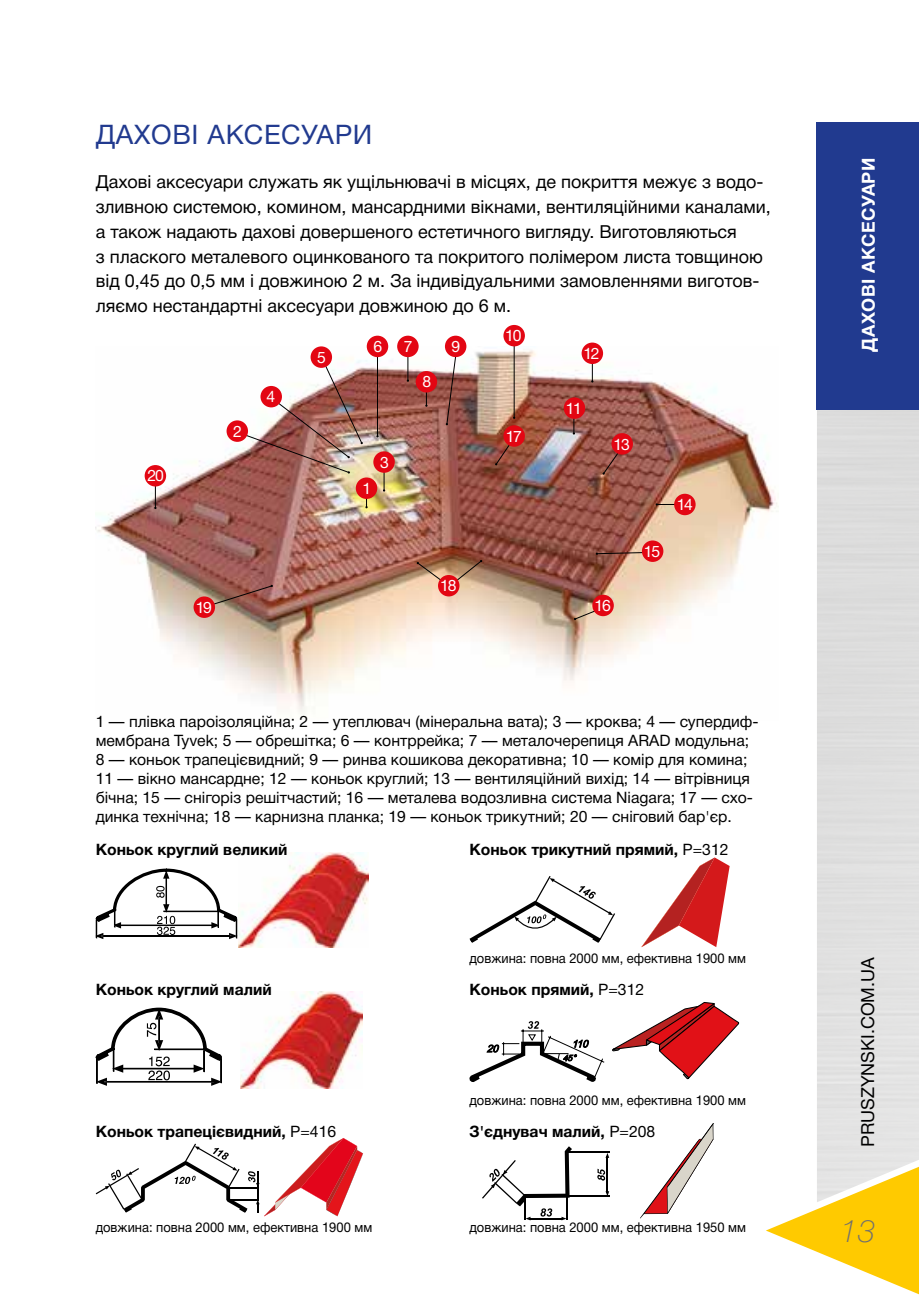
<style>
.page{position:relative;width:919px;height:1295px;background:#fff}
.page>*{position:absolute;margin:0;border:0;box-sizing:border-box;transform-origin:0 0}
.t1{font:italic 100 31.5px "Helvetica Neue Cyr";color:#706f6f}
.t2{font:27px "Helvetica Neue Cyr";letter-spacing:.025em;color:#213a8f}
.t3{font:18px/24.8px "Helvetica Neue Cyr";color:#000}
.t4{font:700 18px "Helvetica Neue Cyr";letter-spacing:.025em;color:#fff}
.t5{font:15.75px/18.9px "Helvetica Neue Cyr";color:#000}
.t6{font:700 15.75px "Helvetica Neue Cyr";color:#000}
.t7{font:15.75px "Helvetica Neue Cyr";letter-spacing:-.075em;color:#fff}
.t8{font:13.5px "Helvetica Neue Cyr";color:#000;scale:.96 1}
.s1{font-weight:400}
</style>
<div class="page">
<svg style="left:766px;top:1163px;width:152px;height:131px"></svg>
<img style="left:96px;top:346px;width:682px;height:371px">
<div style="left:816px;top:122px;width:102px;height:288px;background:#213a8f"></div>
<svg style="left:212px;top:585px;width:61px;height:20px"></svg>
<svg style="left:154px;top:486px;width:2px;height:23px"></svg>
<svg style="left:365px;top:499px;width:2px;height:9px"></svg>
<svg style="left:383px;top:473px;width:2px;height:19px"></svg>
<svg style="left:416px;top:562px;width:25px;height:19px"></svg>
<svg style="left:456px;top:560px;width:26px;height:21px"></svg>
<img style="left:244px;top:364px;width:119px;height:109px">
<hr style="left:377px;top:356px;width:1px;height:80px;background:#000">
<svg style="left:574px;top:610px;width:22px;height:10px"></svg>
<svg style="left:595px;top:552px;width:48px;height:3px"></svg>
<svg style="left:655px;top:503px;width:19px;height:3px"></svg>
<svg style="left:602px;top:452px;width:16px;height:23px"></svg>
<svg style="left:407px;top:357px;width:2px;height:25px"></svg>
<svg style="left:425px;top:392px;width:2px;height:15px"></svg>
<svg style="left:445px;top:355px;width:11px;height:70px"></svg>
<svg style="left:495px;top:444px;width:15px;height:21px"></svg>
<svg style="left:572px;top:419px;width:3px;height:15px"></svg>
<svg style="left:591px;top:364px;width:2px;height:18px"></svg>
<hr style="left:513px;top:338px;width:1px;height:80px;background:#000">
<div style="left:145px;top:465px;width:21px;height:21px;background:#e30613;border-radius:50%"></div>
<div style="left:226px;top:420px;width:22px;height:22px;background:#e30613;border-radius:50%"></div>
<div style="left:260px;top:386px;width:22px;height:21px;background:#e30613;border-radius:50%"></div>
<div style="left:310px;top:346px;width:22px;height:22px;background:#e30613;border-radius:50%"></div>
<div style="left:367px;top:336px;width:21px;height:21px;background:#e30613;border-radius:50%"></div>
<div style="left:397px;top:336px;width:21px;height:21px;background:#e30613;border-radius:50%"></div>
<div style="left:415px;top:371px;width:22px;height:21px;background:#e30613;border-radius:50%"></div>
<div style="left:373px;top:451px;width:22px;height:22px;background:#e30613;border-radius:50%"></div>
<div style="left:356px;top:477px;width:21px;height:22px;background:#e30613;border-radius:50%"></div>
<div style="left:438px;top:575px;width:21px;height:21px;background:#e30613;border-radius:50%"></div>
<div style="left:503px;top:425px;width:22px;height:22px;background:#e30613;border-radius:50%"></div>
<div style="left:563px;top:397px;width:22px;height:22px;background:#e30613;border-radius:50%"></div>
<div style="left:503px;top:325px;width:22px;height:21px;background:#e30613;border-radius:50%"></div>
<div style="left:581px;top:342px;width:22px;height:22px;background:#e30613;border-radius:50%"></div>
<div style="left:611px;top:433px;width:22px;height:22px;background:#e30613;border-radius:50%"></div>
<div style="left:674px;top:494px;width:21px;height:21px;background:#e30613;border-radius:50%"></div>
<div style="left:642px;top:540px;width:21px;height:22px;background:#e30613;border-radius:50%"></div>
<div style="left:592px;top:595px;width:21px;height:21px;background:#e30613;border-radius:50%"></div>
<div style="left:445px;top:336px;width:21px;height:21px;background:#e30613;border-radius:50%"></div>
<div style="left:193px;top:596px;width:22px;height:22px;background:#e30613;border-radius:50%"></div>
<svg style="left:96px;top:868px;width:142px;height:71px"></svg>
<img style="left:238px;top:853px;width:130px;height:94px">
<svg style="left:641px;top:857px;width:88px;height:90px"></svg>
<svg style="left:469px;top:876px;width:146px;height:67px"></svg>
<svg style="left:96px;top:1007px;width:126px;height:79px"></svg>
<img style="left:240px;top:991px;width:122px;height:97px">
<svg style="left:471px;top:1002px;width:268px;height:80px"></svg>
<svg style="left:96px;top:1138px;width:267px;height:78px"></svg>
<svg style="left:640px;top:1124px;width:74px;height:94px"></svg>
<hr style="left:566px;top:1152px;width:43px;height:1px;background:#000">
<hr style="left:606px;top:1156px;width:2px;height:36px;background:#000">
<svg style="left:605px;top:1191px;width:4px;height:4px"></svg>
<hr style="left:567px;top:1195px;width:43px;height:1px;background:#000">
<svg style="left:597px;top:1169px;width:8px;height:11px"></svg>
<svg style="left:482px;top:1146px;width:90px;height:74px"></svg>
<h2 class="t2" style="left:96px;top:119px;width:278px">ДАХОВІ АКСЕСУАРИ</h2>
<p class="t3" style="left:96px;top:170px;width:676px">Дахові аксесуари служать як ущільнювачі в місцях, де покриття межує з водо&shy;зливною системою, комином, мансардними вікнами, вентиляційними каналами, а також надають дахові довершеного естетичного вигляду. Виготовляються<br>з плаского металевого оцинкованого та покритого полімером листа товщиною від 0,45 до 0,5 мм і довжиною 2 м. За індивідуальними замовленнями виготов&shy;ляємо нестандартні аксесуари довжиною до 6 м.</p>
<p class="t7" style="left:147px;top:467px;width:18px">20</p>
<p class="t7" style="left:233px;top:423px;width:10px">2</p>
<p class="t7" style="left:266px;top:388px;width:10px">4</p>
<p class="t7" style="left:196px;top:599px;width:18px">19</p>
<p class="t7" style="left:317px;top:349px;width:10px">5</p>
<p class="t7" style="left:373px;top:338px;width:10px">6</p>
<p class="t7" style="left:404px;top:338px;width:10px">7</p>
<p class="t7" style="left:422px;top:373px;width:10px">8</p>
<p class="t7" style="left:451px;top:338px;width:10px">9</p>
<p class="t7" style="left:362px;top:480px;width:10px">1</p>
<p class="t7" style="left:380px;top:453px;width:10px">3</p>
<p class="t7" style="left:440px;top:577px;width:18px">18</p>
<p class="t7" style="left:505px;top:327px;width:18px">10</p>
<p class="t7" style="left:505px;top:427px;width:18px">17</p>
<p class="t7" style="left:583px;top:345px;width:18px">12</p>
<p class="t7" style="left:565px;top:400px;width:18px">11</p>
<p class="t7" style="left:613px;top:435px;width:18px">13</p>
<p class="t7" style="left:594px;top:597px;width:18px">16</p>
<p class="t7" style="left:643px;top:543px;width:18px">15</p>
<p class="t7" style="left:676px;top:496px;width:18px">14</p>
<p class="t5" style="left:96px;top:712px;width:664px">1 — плівка пароізоляційна; 2 — утеплювач (мінеральна вата); 3 — кроква; 4 — супердиф&shy;мембрана Tyvek; 5 — обрешітка; 6 — контррейка; 7 — металочерепиця ARAD модульна; 8 — коньок трапецієвидний; 9 — ринва кошикова декоративна; 10 — комір для комина; 11 — вікно мансардне; 12 — коньок круглий; 13 — вентиляційний вихід; 14 — вітрівниця бічна; 15 — снігоріз решітчастий; 16 — металева водозливна система Niagara; 17 — схо&shy;динка технічна; 18 — карнизна планка; 19 — коньок трикутний; 20 — сніговий бар'єр.</p>
<p class="t6" style="left:96px;top:840px;width:193px">Коньок круглий великий</p>
<p class="t6" style="left:469px;top:840px;width:260px">Коньок трикутний прямий, <span class="s1">P=312</span></p>
<p class="t8" style="left:469px;top:951px;width:289px">довжина: повна 2000 мм, ефективна 1900 мм</p>
<p class="t6" style="left:96px;top:981px;width:177px">Коньок круглий малий</p>
<p class="t6" style="left:469px;top:981px;width:176px">Коньок прямий, <span class="s1">P=312</span></p>
<p class="t6" style="left:96px;top:1122px;width:242px">Коньок трапецієвидний, <span class="s1">P=416</span></p>
<p class="t8" style="left:96px;top:1219px;width:289px">довжина: повна 2000 мм, ефективна 1900 мм</p>
<p class="t8" style="left:469px;top:1092px;width:289px">довжина: повна 2000 мм, ефективна 1900 мм</p>
<p class="t6" style="left:469px;top:1122px;width:187px">З'єднувач малий, <span class="s1">P=208</span></p>
<p class="t8" style="left:469px;top:1219px;width:289px">довжина: повна 2000 мм, ефективна 1950 мм</p>
<p class="t4" style="left:858px;top:352px;width:195px;rotate:-90deg">ДАХОВІ АКСЕСУАРИ</p>
<p class="t3" style="left:855px;top:1147px;width:191px;rotate:-90deg">PRUSZYNSKI.COM.UA</p>
<h1 class="t1" style="left:840px;top:1213px;width:37px">13</h1>
</div>
